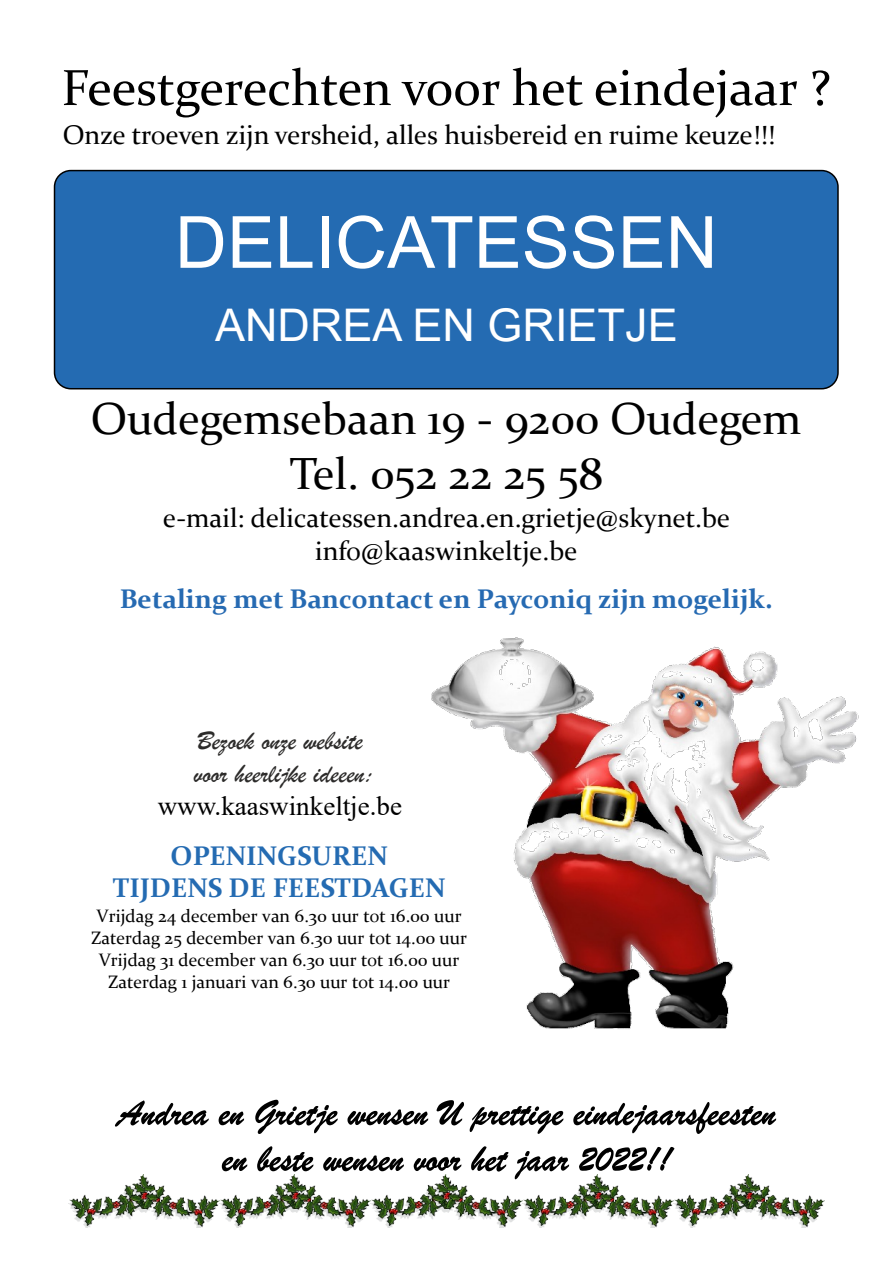
<style>
.page{position:relative;width:893px;height:1263px;background:#fff}
.page>*{position:absolute;margin:0;border:0;box-sizing:border-box;transform-origin:0 0}
.t1{font:72px "Arial";color:#fff}
.t2{font:51px "Constantia";color:#000}
.t3{font:45px/54.9px "Constantia";color:#000;text-align:center}
.t4{font:45px "Arial";color:#fff}
.t5{font:27px/33px "Constantia";color:#000;text-align:center}
.t6{font:700 27px "Constantia";color:#266ab2}
.t7{font:27px/33.2px "Brush Script";color:#2c2b2a}
.t8{font:700 27px/33px "Constantia";color:#246bb2;text-align:center}
.t9{font:27px "Times New Roman";color:#000}
.t10{font:18px/22px "Constantia";color:#000;text-align:center}
</style>
<div class="page">
<img style="left:68px;top:1174px;width:757px;height:53px">
<div style="left:54px;top:170px;width:785px;height:219px;background:#246bb2;border:2px solid #000;border-radius:16px"></div>
<img style="left:431px;top:637px;width:428px;height:392px">
<svg style="left:115px;top:1100px;width:94px;height:26px"></svg>
<svg style="left:219px;top:1111px;width:25px;height:14px"></svg>
<svg style="left:255px;top:1100px;width:83px;height:34px"></svg>
<svg style="left:347px;top:1109px;width:81px;height:16px"></svg>
<svg style="left:437px;top:1100px;width:27px;height:25px"></svg>
<svg style="left:470px;top:1106px;width:93px;height:28px"></svg>
<svg style="left:573px;top:1102px;width:203px;height:32px"></svg>
<svg style="left:222px;top:1157px;width:25px;height:14px"></svg>
<svg style="left:257px;top:1146px;width:56px;height:25px"></svg>
<svg style="left:323px;top:1155px;width:81px;height:16px"></svg>
<svg style="left:414px;top:1156px;width:47px;height:15px"></svg>
<svg style="left:471px;top:1146px;width:37px;height:25px"></svg>
<svg style="left:515px;top:1151px;width:54px;height:28px"></svg>
<svg style="left:579px;top:1147px;width:95px;height:24px"></svg>
<h2 class="t2" style="left:61px;top:67px;width:771px">Feestgerechten voor het eindejaar ?</h2>
<h3 class="t5" style="left:63px;top:121px;width:714px">Onze troeven zijn versheid, alles huisbereid en ruime keuze!!!</h3>
<h1 class="t1" style="left:175px;top:215px;width:544px">DELICATESSEN</h1>
<h3 class="t4" style="left:215px;top:308px;width:464px">ANDREA EN GRIETJE</h3>
<h3 class="t3" style="left:91px;top:396px;width:712px">Oudegemsebaan 19 - 9200 Oudegem<br>Tel. 052 22 25 58</h3>
<h3 class="t5" style="left:163px;top:504px;width:568px">e-mail: delicatessen.andrea.en.grietje@skynet.be info@kaaswinkeltje.be</h3>
<h3 class="t6" style="left:120px;top:588px;width:654px">Betaling met Bancontact en Payconiq zijn mogelijk.</h3>
<h3 class="t7" style="left:194px;top:727px;width:181px">Bezoek onze website voor heerlijke ideeen:</h3>
<h3 class="t9" style="left:158px;top:796px;width:246px">www.kaaswinkeltje.be</h3>
<h3 class="t8" style="left:113px;top:841px;width:334px">OPENINGSUREN<br>TIJDENS DE FEESTDAGEN</h3>
<p class="t10" style="left:91px;top:906px;width:377px">Vrijdag 24 december van 6.30 uur tot 16.00 uur Zaterdag 25 december van 6.30 uur tot 14.00 uur Vrijdag 31 december van 6.30 uur tot 16.00 uur Zaterdag 1 januari van 6.30 uur tot 14.00 uur</p>
</div>
